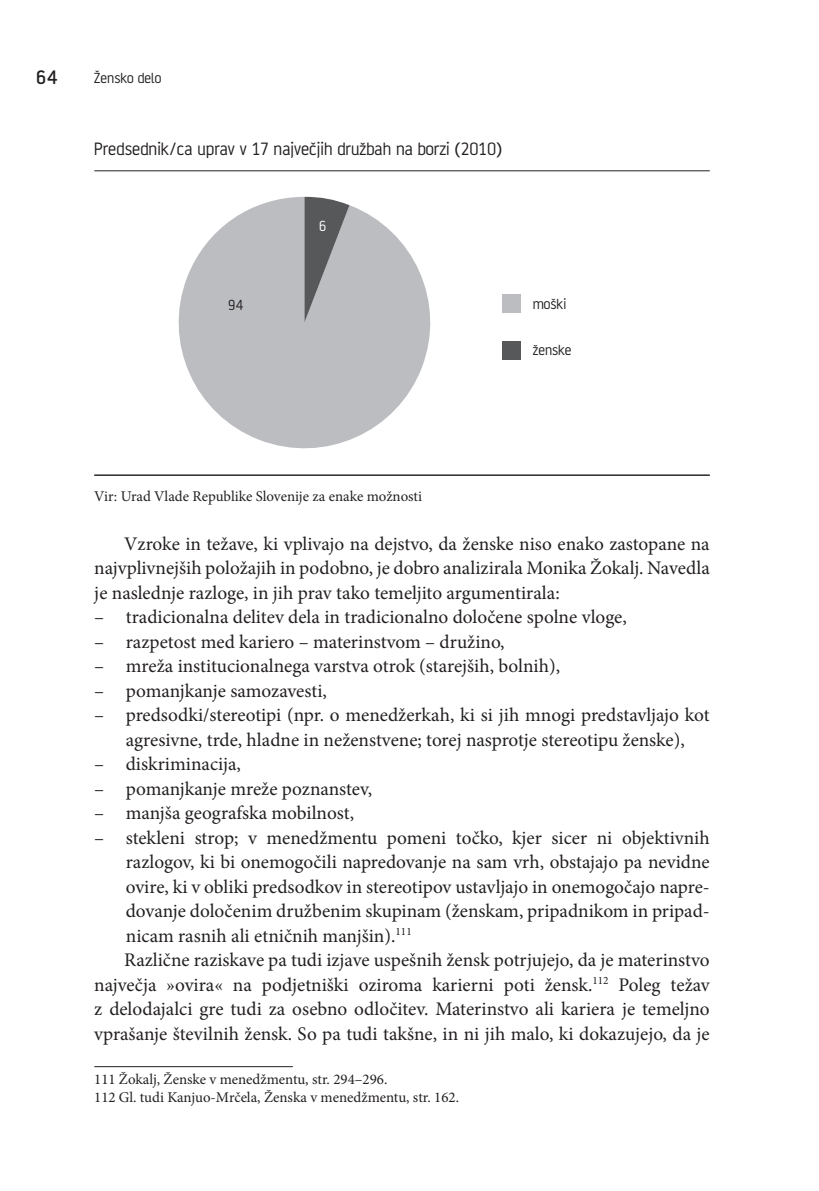
<style>
.page{position:relative;width:819px;height:1191px;background:#fff}
.page>*{position:absolute;margin:0;border:0;box-sizing:border-box;transform-origin:0 0}
.t1{font:500 21px "AF Battersea";color:#231f20}
.t2{font:19.25px/24.5px "Minion Pro";color:#231f20;text-align:justify}
.t3{font:19.25px "AF Battersea";color:#231f20}
.t4{font:15.75px "AF Battersea";color:#231f20}
.t5{font:15.75px "AF Battersea";color:#fff}
.t6{font:14.88px/17.5px "Minion Pro";color:#231f20}
</style>
<div class="page">
<hr style="left:94px;top:1066px;width:199px;height:1px;background:#231f20">
<svg style="left:178px;top:197px;width:253px;height:252px;fill:#bcbdc0"></svg>
<svg style="left:304px;top:197px;width:45px;height:125px;background:#898a8d"></svg>
<div style="left:501px;top:341px;width:19px;height:19px;background:#57585a"></div>
<div style="left:501px;top:294px;width:19px;height:19px;background:#bcbdc0"></div>
<hr style="left:94px;top:475px;width:615px;height:1px;background:#231f20">
<hr style="left:94px;top:170px;width:615px;height:1px;background:#231f20">
<p class="t1" style="left:36px;top:67px;width:23px">64</p>
<p class="t4" style="left:94px;top:70px;width:69px">Žensko delo</p>
<p class="t3" style="left:94px;top:138px;width:409px">Predsednik/ca uprav v 17 največjih družbah na borzi (2010)</p>
<p class="t4" style="left:228px;top:297px;width:17px">94</p>
<p class="t5" style="left:319px;top:218px;width:9px">6</p>
<p class="t4" style="left:532px;top:295px;width:35px">moški</p>
<p class="t4" style="left:532px;top:341px;width:40px">ženske</p>
<p class="t6" style="left:94px;top:487px;width:329px">Vir: Urad Vlade Republike Slovenije za enake možnosti</p>
<p class="t2" style="left:94px;top:531px;width:617px;text-indent:30px">Vzroke in težave, ki vplivajo na dejstvo, da ženske niso enako zastopane na najvplivnejših položajih in podobno, je dobro analizirala Monika Žokalj. Navedla je naslednje razloge, in jih prav tako temeljito argumentirala:</p>
<p class="t2" style="left:94px;top:605px;width:534px">– tradicionalna delitev dela in tradicionalno določene spolne vloge,</p>
<p class="t2" style="left:94px;top:629px;width:412px">– razpetost med kariero – materinstvom – družino,</p>
<p class="t2" style="left:94px;top:654px;width:467px">– mreža institucionalnega varstva otrok (starejših, bolnih),</p>
<p class="t2" style="left:94px;top:678px;width:234px">– pomanjkanje samozavesti,</p>
<p class="t2" style="left:94px;top:703px;width:617px;text-align:center">– predsodki/stereotipi (npr. o menedžerkah, ki si jih mnogi predstavljajo kot agresivne, trde, hladne in neženstvene; torej nasprotje stereotipu ženske),</p>
<p class="t2" style="left:94px;top:752px;width:148px">– diskriminacija,</p>
<p class="t2" style="left:94px;top:776px;width:279px">– pomanjkanje mreže poznanstev,</p>
<p class="t2" style="left:94px;top:801px;width:261px">– manjša geografska mobilnost,</p>
<p class="t2" style="left:94px;top:825px;width:617px">– stekleni strop; v menedžmentu pomeni točko, kjer sicer ni objektivnih</p>
<p class="t2" style="left:126px;top:850px;width:585px">razlogov, ki bi onemogočili napredovanje na sam vrh, obstajajo pa nevidne</p>
<p class="t2" style="left:126px;top:874px;width:583px">ovire, ki v obliki predsodkov in stereotipov ustavljajo in onemogočajo napre-</p>
<p class="t2" style="left:126px;top:899px;width:583px">dovanje določenim družbenim skupinam (ženskam, pripadnikom in pripad-</p>
<p class="t2" style="left:126px;top:923px;width:287px">nicam rasnih ali etničnih manjšin).<sup>111</sup></p>
<p class="t2" style="left:124px;top:948px;width:587px">Različne raziskave pa tudi izjave uspešnih žensk potrjujejo, da je materinstvo</p>
<p class="t2" style="left:94px;top:972px;width:617px">največja »ovira« na podjetniški oziroma karierni poti žensk.<sup>112</sup> Poleg težav</p>
<p class="t2" style="left:94px;top:997px;width:617px">z delodajalci gre tudi za osebno odločitev. Materinstvo ali kariera je temeljno</p>
<p class="t2" style="left:94px;top:1021px;width:617px">vprašanje številnih žensk. So pa tudi takšne, in ni jih malo, ki dokazujejo, da je</p>
<p class="t6" style="left:94px;top:1070px;width:366px">111 Žokalj, Ženske v menedžmentu, str. 294–296.<br>112 Gl. tudi Kanjuo-Mrčela, Ženska v menedžmentu, str. 162.</p>
</div>
